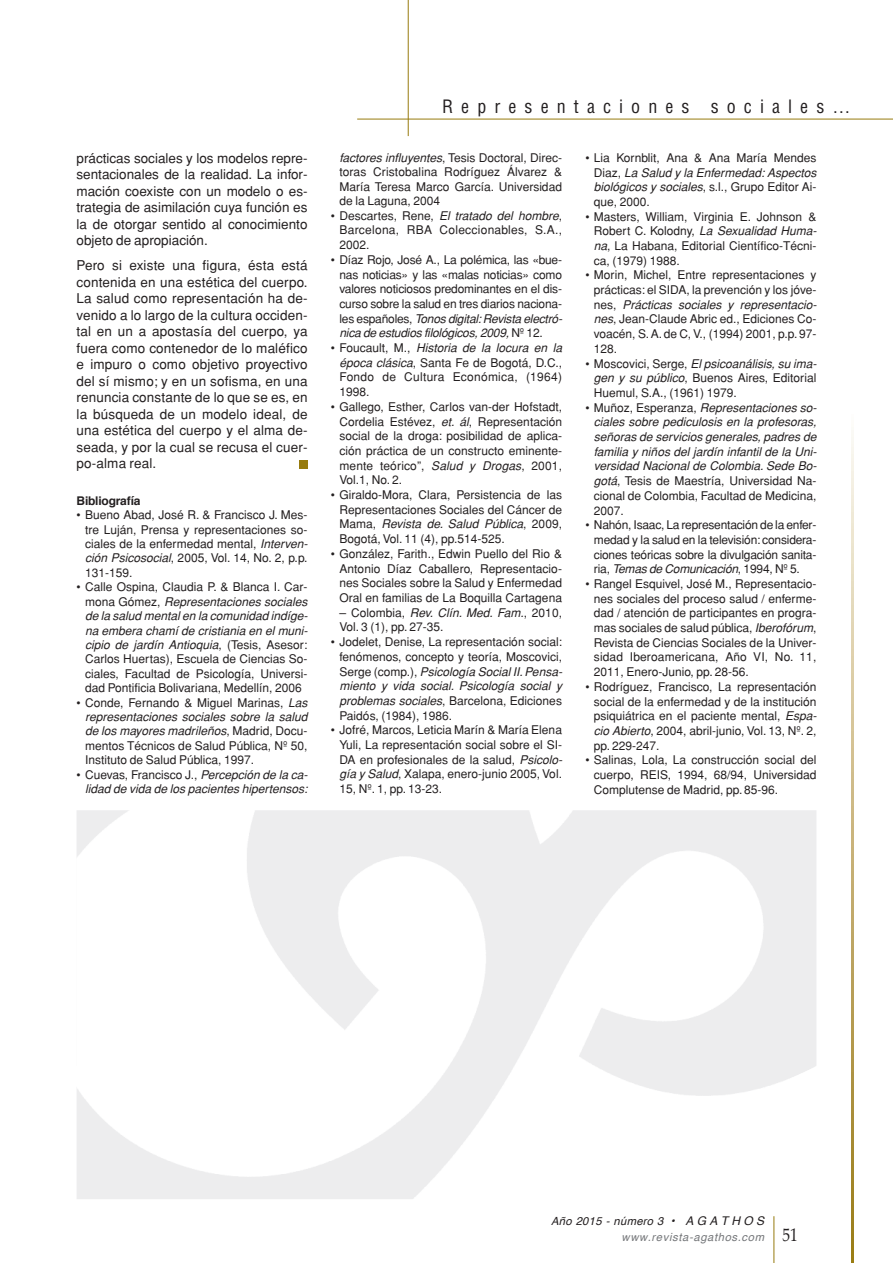
<style>
.page{position:relative;width:893px;height:1263px;background:#fff}
.page>*{position:absolute;margin:0;border:0;box-sizing:border-box;transform-origin:0 0}
.t1{font:condensed 18px "Helvetica";letter-spacing:.45em;color:#231f20}
.t2{font:18px "Palatino";color:#231f20;scale:.85 1}
.t3{font:13.5px/16.5px "Helvetica";letter-spacing:.005em;color:#231f20;text-align:justify}
.t4{font:12px/14.7px "Helvetica";color:#231f20;text-align:justify}
.t5{font:italic 12px/14.7px "Helvetica";color:#231f20;text-align:right}
.t6{font:700 12px "Helvetica";letter-spacing:-.01em;color:#231f20}
.t7{font:italic 11.25px/16.5px "Helvetica";letter-spacing:.055em;color:#76787b;text-align:right}
.s1{font-style:italic}
.s2{font-style:normal}
.s3{color:#231f20}
.s4{font-size:12px;color:#231f20}
</style>
<div class="page">
<svg style="left:851px;top:434px;width:3px;height:829px;background:#c8b57d"></svg>
<hr style="left:774px;top:1216px;width:1px;height:47px;background:#977b0e">
<hr style="left:357px;top:119px;width:536px;height:1px;background:#977b0e">
<hr style="left:408px;top:0;width:1px;height:136px;background:#977b0e">
<div style="left:299px;top:461px;width:9px;height:8px;background:#977b0e"></div>
<p class="t3" style="left:77px;top:150px;width:233px">prácticas sociales y los modelos repre&shy;sentacionales de la realidad. La infor&shy;mación coexiste con un modelo o es&shy;trategia de asimilación cuya función es la de otorgar sentido al conocimiento objeto de apropiación.</p>
<p class="t3" style="left:77px;top:258px;width:233px">Pero si existe una figura, ésta está contenida en una estética del cuerpo.<br>La salud como representación ha de&shy;venido a lo largo de la cultura occiden&shy;tal en un a apostasía del cuerpo, ya fuera como contenedor de lo maléfico e impuro o como objetivo proyectivo del sí mismo; y en un sofisma, en una renuncia constante de lo que se es, en la búsqueda de un modelo ideal, de una estética del cuerpo y el alma de&shy;seada, y por la cual se recusa el cuer&shy;po-alma real.</p>
<p class="t6" style="left:77px;top:496px;width:66px">Bibliografía</p>
<p class="t4" style="left:85px;top:508px;width:224px;text-indent:-9px">• Bueno Abad, José R. &amp; Francisco J. Mes&shy;tre Luján, Prensa y representaciones so&shy;ciales de la enfermedad mental, <span class="s1">Interven&shy;ción Psicosocial</span>, 2005, Vol. 14, No. 2, p.p.<br>131-159.</p>
<p class="t4" style="left:85px;top:580px;width:224px;text-indent:-9px">• Calle Ospina, Claudia P. &amp; Blanca I. Car&shy;mona Gómez, <span class="s1">Representaciones sociales de la salud mental en la comunidad indíge&shy;na embera chamí de cristiania en el muni&shy;cipio de jardín Antioquia</span>, (Tesis, Asesor:<br>Carlos Huertas), Escuela de Ciencias So&shy;ciales, Facultad de Psicología, Universi&shy;dad Pontificia Bolivariana, Medellín, 2006</p>
<p class="t4" style="left:85px;top:695px;width:224px;text-indent:-9px">• Conde, Fernando &amp; Miguel Marinas, <span class="s1">Las representaciones sociales sobre la salud de los mayores madrileños</span>, Madrid, Docu&shy;mentos Técnicos de Salud Pública, Nº 50, Instituto de Salud Pública, 1997.</p>
<p class="t5" style="left:77px;top:767px;width:233px"><span class="s2">• Cuevas, Francisco J.,</span> Percepción de la ca&shy;lidad de vida de los pacientes hipertensos:</p>
<h1 class="t1" style="left:442px;top:99px;width:410px">Representaciones sociales…</h1>
<p class="t4" style="left:339px;top:150px;width:224px"><span class="s1">factores influyentes</span>, Tesis Doctoral, Direc&shy;toras Cristobalina Rodríguez Álvarez &amp; María Teresa Marco García. Universidad de la Laguna, 2004</p>
<p class="t4" style="left:339px;top:208px;width:224px;text-indent:-9px">• Descartes, Rene, <span class="s1">El tratado del hombre</span>, Barcelona, RBA Coleccionables, S.A., 2002.</p>
<p class="t4" style="left:339px;top:252px;width:224px;text-indent:-9px">• Díaz Rojo, José A., La polémica, las «bue&shy;nas noticias» y las «malas noticias» como valores noticiosos predominantes en el dis&shy;curso sobre la salud en tres diarios naciona&shy;les españoles, <span class="s1">Tonos digital:Revista electró&shy;nica de estudios filológicos, 2009,</span> Nº 12.</p>
<p class="t4" style="left:339px;top:341px;width:224px;text-indent:-9px">• Foucault, M., <span class="s1">Historia de la locura en la época clásica</span>, Santa Fe de Bogotá, D.C., Fondo de Cultura Económica, (1964)<br>1998.</p>
<p class="t4" style="left:339px;top:399px;width:224px;text-indent:-9px">• Gallego, Esther, Carlos van-der Hofstadt, Cordelia Estévez, <span class="s1">et. ál</span>, Representación social de la droga: posibilidad de aplica&shy;ción práctica de un constructo eminente&shy;mente teórico”, <span class="s1">Salud y Drogas</span>, 2001, Vol.1, No. 2.</p>
<p class="t4" style="left:339px;top:488px;width:224px;text-indent:-9px">• Giraldo-Mora, Clara, Persistencia de las Representaciones Sociales del Cáncer de Mama, <span class="s1">Revista de. Salud Pública</span>, 2009, Bogotá, Vol. 11 (4), pp.514-525.</p>
<p class="t4" style="left:339px;top:546px;width:224px;text-indent:-9px">• González, Farith., Edwin Puello del Rio &amp; Antonio Díaz Caballero, Representacio&shy;nes Sociales sobre la Salud y Enfermedad Oral en familias de La Boquilla Cartagena</p>
<p class="t4" style="left:339px;top:605px;width:224px">– Colombia, <span class="s1">Rev. Clín. Med. Fam.</span>, 2010,<br>Vol. 3 (1), pp. 27-35.</p>
<p class="t4" style="left:339px;top:635px;width:224px;text-indent:-9px">• Jodelet, Denise, La representación social: fenómenos, concepto y teoría, Moscovici, Serge (comp.), <span class="s1">Psicología Social II.Pensa&shy;miento y vida social. Psicología social y problemas sociales</span>, Barcelona, Ediciones Paidós, (1984), 1986.</p>
<p class="t4" style="left:339px;top:723px;width:224px;text-indent:-9px">• Jofré, Marcos, Leticia Marín &amp; María Elena Yuli, La representación social sobre el SI-DA en profesionales de la salud, <span class="s1">Psicolo&shy;gía y Salud</span>, Xalapa, enero-junio 2005, Vol.<br>15, Nº. 1, pp. 13-23.</p>
<p class="t4" style="left:594px;top:150px;width:224px;text-indent:-9px">• Lia Kornblit, Ana &amp; Ana María Mendes Diaz, <span class="s1">La Salud y la Enfermedad: Aspectos biológicos y sociales</span>, s.l., Grupo Editor Ai&shy;que, 2000.</p>
<p class="t4" style="left:594px;top:209px;width:224px;text-indent:-9px">• Masters, William, Virginia E. Johnson &amp; Robert C. Kolodny, <span class="s1">La Sexualidad Huma&shy;na</span>, La Habana, Editorial Científico-Técni&shy;ca, (1979) 1988.</p>
<p class="t4" style="left:594px;top:268px;width:224px;text-indent:-9px">• Morin, Michel, Entre representaciones y prácticas: el SIDA, la prevención y los jóve&shy;nes, <span class="s1">Prácticas sociales y representacio&shy;nes</span>, Jean-Claude Abric ed., Ediciones Co&shy;voacén, S.A. de C,V., (1994) 2001, p.p. 97- 128.</p>
<p class="t4" style="left:594px;top:356px;width:224px;text-indent:-9px">• Moscovici, Serge, <span class="s1">El psicoanálisis, su ima&shy;gen y su público</span>, Buenos Aires, Editorial Huemul, S.A., (1961) 1979.</p>
<p class="t5" style="left:594px;top:400px;width:224px;text-align:justify;text-indent:-8px"><span class="s2">• Muñoz, Esperanza,</span> Representaciones so&shy;ciales sobre pediculosis en la profesoras, señoras de servicios generales, padres de familia y niños del jardín infantil de la Uni&shy;versidad Nacional de Colombia. Sede Bo&shy;gotá<span class="s2">, Tesis de Maestría, Universidad Na&shy;cional de Colombia, Facultad de Medicina, 2007.</span></p>
<p class="t4" style="left:594px;top:518px;width:224px;text-indent:-9px">• Nahón, Isaac, La representación de la enfer&shy;medad y la salud en la televisión: considera&shy;ciones teóricas sobre la divulgación sanita&shy;ria, <span class="s1">Temas de Comunicación</span>, 1994, Nº 5.</p>
<p class="t4" style="left:594px;top:576px;width:224px;text-indent:-9px">• Rangel Esquivel, José M., Representacio&shy;nes sociales del proceso salud / enferme&shy;dad / atención de participantes en progra&shy;mas sociales de salud pública, <span class="s1">Iberofórum</span>, Revista de Ciencias Sociales de la Univer&shy;sidad Iberoamericana, Año VI, No. 11, 2011, Enero-Junio, pp. 28-56.</p>
<p class="t4" style="left:594px;top:679px;width:224px;text-indent:-9px">• Rodríguez, Francisco, La representación social de la enfermedad y de la institución psiquiátrica en el paciente mental, <span class="s1">Espa&shy;cio Abierto</span>, 2004, abril-junio, Vol. 13, Nº. 2, pp. 229-247.</p>
<p class="t4" style="left:594px;top:753px;width:224px;text-indent:-9px">• Salinas, Lola, La construcción social del cuerpo, REIS, 1994, 68/94, Universidad Complutense de Madrid, pp. 85-96.</p>
<p class="t7" style="left:551px;top:1213px;width:215px"><span class="s3">Año2015-número3</span> <span class="s4">• AGATHOS </span>www.revista-agathos.com</p>
<h1 class="t2" style="left:782px;top:1226px;width:20px">51</h1>
</div>
